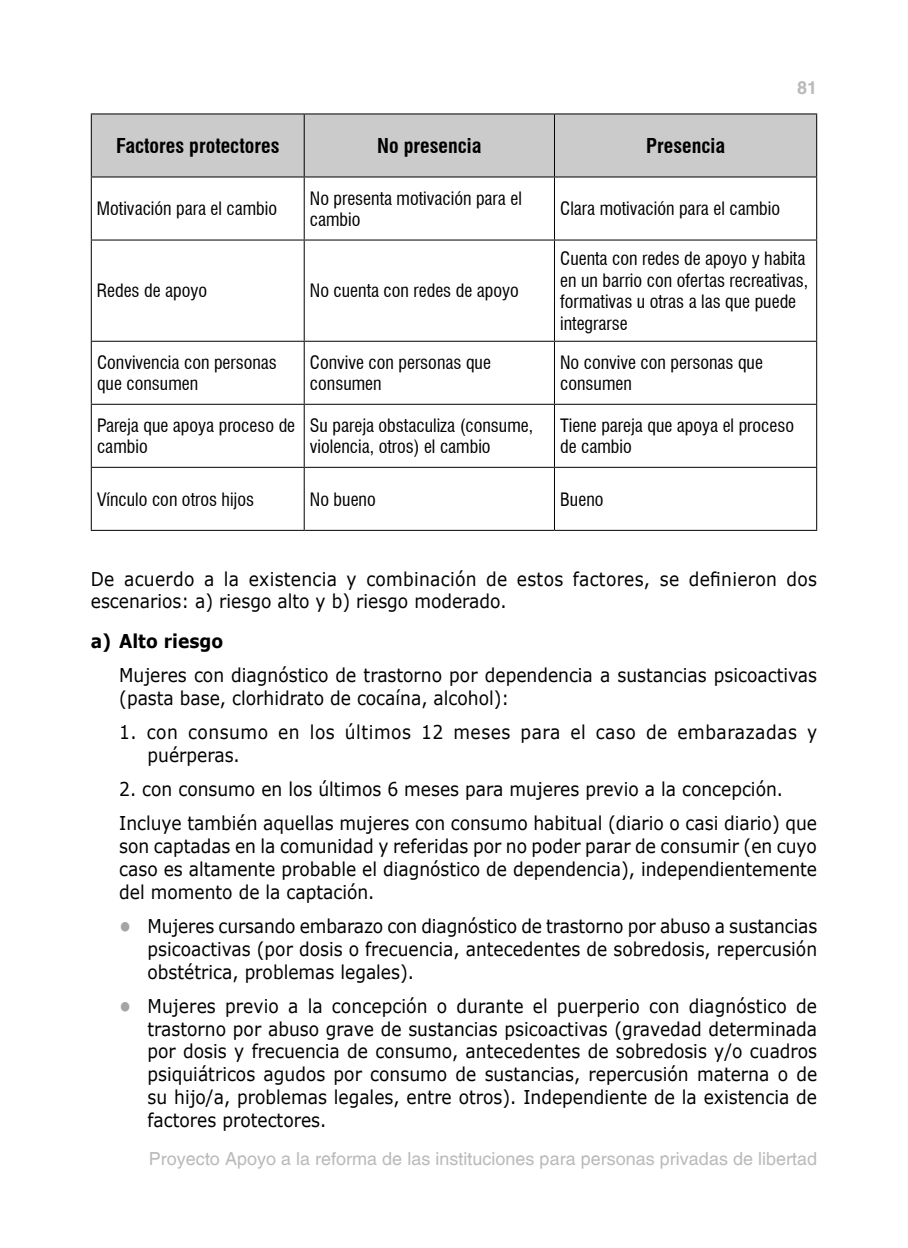
<style>
.page{position:relative;width:908px;height:1248px;background:#fff}
.page>*{position:absolute;margin:0;border:0;box-sizing:border-box;transform-origin:0 0}
.t1{font:700 condensed 20px "Swiss 721 BT";color:#000}
.t2{font:19px/22.8px "Verdana";color:#000;scale:.9 1}
.t3{font:19px/22.8px "Verdana";letter-spacing:.03em;color:#000;scale:.9 1}
.t4{font:700 19px "Verdana";color:#000;scale:.9 1}
.t5{font:condensed 18px/21.6px "Swiss 721 BT";color:#000}
.t6{font:18px "Switzerland Plain";color:#bababa}
.t7{font:700 18px "Switzerland";color:#bababa}
.s1{font-weight:700;color:#a5a5a5}
</style>
<div class="page">
<div style="left:92px;top:114px;width:723px;height:62px;background:#cbcbcb"></div>
<hr style="left:91px;top:114px;width:1px;height:62px;background:#000">
<hr style="left:91px;top:177px;width:1px;height:62px;background:#000">
<hr style="left:91px;top:240px;width:1px;height:101px;background:#000">
<hr style="left:91px;top:342px;width:1px;height:62px;background:#000">
<hr style="left:91px;top:405px;width:1px;height:62px;background:#000">
<hr style="left:91px;top:468px;width:1px;height:62px;background:#000">
<hr style="left:91px;top:113px;width:213px;height:1px;background:#000">
<hr style="left:304px;top:113px;width:250px;height:1px;background:#000">
<hr style="left:554px;top:113px;width:262px;height:1px;background:#000">
<hr style="left:91px;top:176px;width:213px;height:1px;background:#000">
<hr style="left:304px;top:176px;width:250px;height:1px;background:#000">
<hr style="left:554px;top:176px;width:262px;height:1px;background:#000">
<hr style="left:91px;top:239px;width:213px;height:1px;background:#000">
<hr style="left:304px;top:239px;width:250px;height:1px;background:#000">
<hr style="left:554px;top:239px;width:262px;height:1px;background:#000">
<hr style="left:91px;top:341px;width:213px;height:1px;background:#000">
<hr style="left:304px;top:341px;width:250px;height:1px;background:#000">
<hr style="left:554px;top:341px;width:262px;height:1px;background:#000">
<hr style="left:91px;top:404px;width:213px;height:1px;background:#000">
<hr style="left:304px;top:404px;width:250px;height:1px;background:#000">
<hr style="left:554px;top:404px;width:262px;height:1px;background:#000">
<hr style="left:91px;top:467px;width:213px;height:1px;background:#000">
<hr style="left:304px;top:467px;width:250px;height:1px;background:#000">
<hr style="left:554px;top:467px;width:262px;height:1px;background:#000">
<hr style="left:91px;top:530px;width:213px;height:1px;background:#000">
<hr style="left:304px;top:530px;width:250px;height:1px;background:#000">
<hr style="left:554px;top:530px;width:262px;height:1px;background:#000">
<hr style="left:303px;top:114px;width:1px;height:62px;background:#000">
<hr style="left:553px;top:114px;width:1px;height:62px;background:#000">
<hr style="left:815px;top:114px;width:1px;height:62px;background:#000">
<hr style="left:303px;top:177px;width:1px;height:62px;background:#000">
<hr style="left:553px;top:177px;width:1px;height:62px;background:#000">
<hr style="left:815px;top:177px;width:1px;height:62px;background:#000">
<hr style="left:303px;top:240px;width:1px;height:101px;background:#000">
<hr style="left:553px;top:240px;width:1px;height:101px;background:#000">
<hr style="left:815px;top:240px;width:1px;height:101px;background:#000">
<hr style="left:303px;top:342px;width:1px;height:62px;background:#000">
<hr style="left:553px;top:342px;width:1px;height:62px;background:#000">
<hr style="left:815px;top:342px;width:1px;height:62px;background:#000">
<hr style="left:303px;top:405px;width:1px;height:62px;background:#000">
<hr style="left:553px;top:405px;width:1px;height:62px;background:#000">
<hr style="left:815px;top:405px;width:1px;height:62px;background:#000">
<hr style="left:303px;top:468px;width:1px;height:62px;background:#000">
<hr style="left:553px;top:468px;width:1px;height:62px;background:#000">
<hr style="left:815px;top:468px;width:1px;height:62px;background:#000">
<p class="t1" style="left:116px;top:134px;width:165px">Factores protectores</p>
<p class="t1" style="left:377px;top:134px;width:106px">No presencia</p>
<p class="t1" style="left:646px;top:134px;width:80px">Presencia</p>
<p class="t5" style="left:97px;top:198px;width:182px">Motivación para el cambio</p>
<p class="t5" style="left:310px;top:187px;width:213px">No presenta motivación para el cambio</p>
<p class="t5" style="left:560px;top:198px;width:221px">Clara motivación para el cambio</p>
<p class="t7" style="left:796px;top:77px;width:22px">81</p>
<p class="t5" style="left:97px;top:280px;width:112px">Redes de apoyo</p>
<p class="t5" style="left:310px;top:280px;width:210px">No cuenta con redes de apoyo</p>
<p class="t5" style="left:560px;top:248px;width:250px">Cuenta con redes de apoyo y habita en un barrio con ofertas recreativas, formativas u otras a las que puede integrarse</p>
<p class="t5" style="left:97px;top:351px;width:181px">Convivencia con personas que consumen</p>
<p class="t5" style="left:310px;top:351px;width:182px">Convive con personas que consumen</p>
<p class="t5" style="left:560px;top:351px;width:204px">No convive con personas que consumen</p>
<p class="t5" style="left:97px;top:414px;width:199px">Pareja que apoya proceso de cambio</p>
<p class="t5" style="left:310px;top:414px;width:225px">Su pareja obstaculiza (consume, violencia, otros) el cambio</p>
<p class="t5" style="left:560px;top:414px;width:235px">Tiene pareja que apoya el proceso de cambio</p>
<p class="t5" style="left:97px;top:488px;width:158px">Vínculo con otros hijos</p>
<p class="t5" style="left:310px;top:488px;width:67px">No bueno</p>
<p class="t5" style="left:560px;top:488px;width:45px">Bueno</p>
<p class="t2" style="left:91px;top:566px;width:808px">De acuerdo a la existencia y combinación de estos factores, se definieron dos escenarios: a) riesgo alto y b) riesgo moderado.</p>
<p class="t4" style="left:91px;top:629px;width:149px">a) Alto riesgo</p>
<p class="t2" style="left:119px;top:663px;width:776px">Mujeres con diagnóstico de trastorno por dependencia a sustancias psicoactivas (pasta base, clorhidrato de cocaína, alcohol):</p>
<p class="t3" style="left:147px;top:720px;width:745px;text-indent:-28px">1. con consumo en los últimos 12 meses para el caso de embarazadas y puérperas.</p>
<p class="t2" style="left:119px;top:771px;width:776px;line-height:34.2px">2. con consumo en los últimos 6 meses para mujeres previo a la concepción.<br>Incluye también aquellas mujeres con consumo habitual (diario o casi diario) que</p>
<p class="t2" style="left:119px;top:834px;width:776px;text-align:justify">son captadas en la comunidad y referidas por no poder parar de consumir (en cuyo caso es altamente probable el diagnóstico de dependencia), independientemente del momento de la captación.</p>
<p class="t2" style="left:147px;top:914px;width:745px;text-align:justify;text-indent:-28px"><span class="s1">•</span> Mujeres cursando embarazo con diagnóstico de trastorno por abuso a sustancias psicoactivas (por dosis o frecuencia, antecedentes de sobredosis, repercusión obstétrica, problemas legales).</p>
<p class="t2" style="left:147px;top:993px;width:745px;text-align:justify;text-indent:-28px"><span class="s1">•</span> Mujeres previo a la concepción o durante el puerperio con diagnóstico de trastorno por abuso grave de sustancias psicoactivas (gravedad determinada por dosis y frecuencia de consumo, antecedentes de sobredosis y/o cuadros psiquiátricos agudos por consumo de sustancias, repercusión materna o de su hijo/a, problemas legales, entre otros). Independiente de la existencia de factores protectores.</p>
<p class="t6" style="left:149px;top:1147px;width:669px">Proyecto Apoyo a la reforma de las instituciones para personas privadas de libertad</p>
</div>
